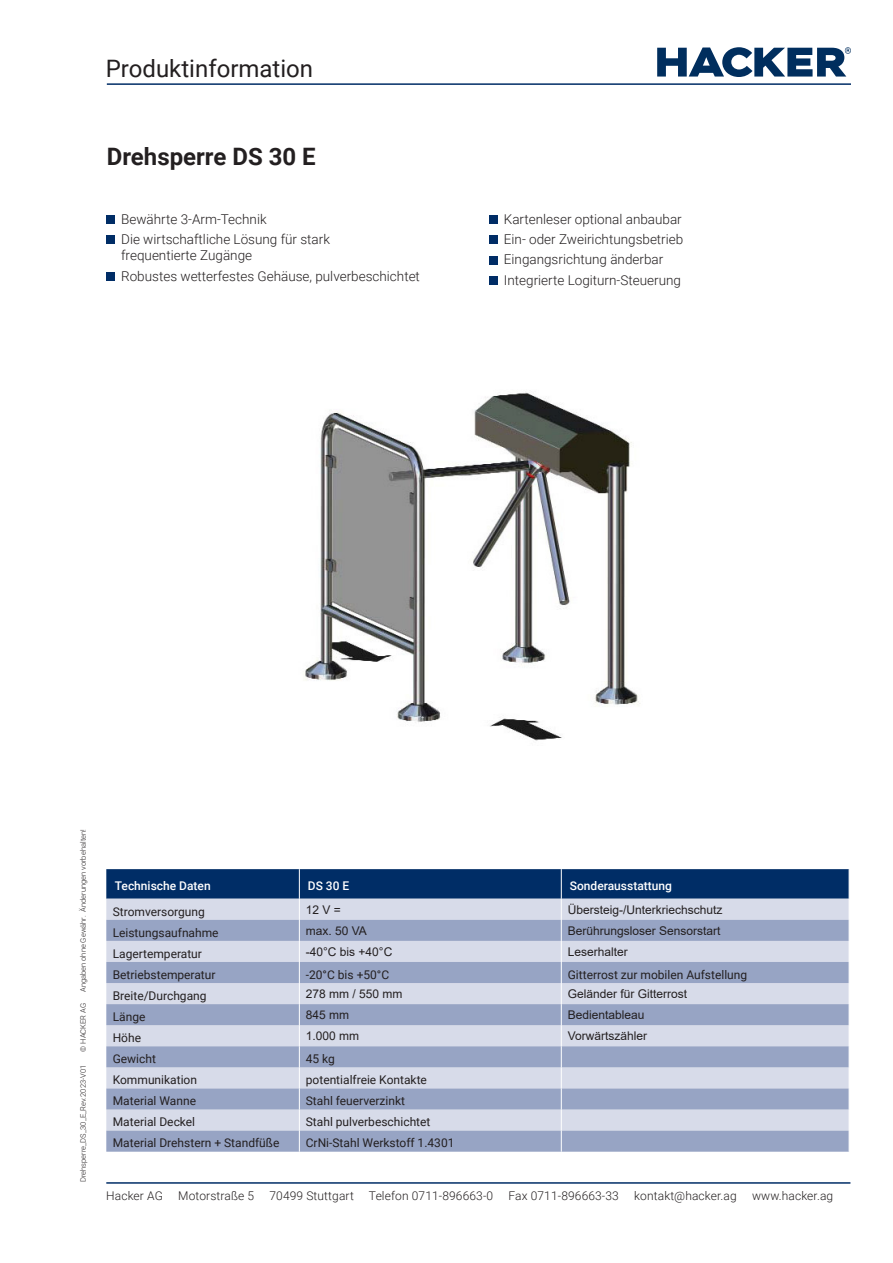
<style>
.page{position:relative;width:893px;height:1263px;background:#fff}
.page>*{position:absolute;margin:0;border:0;box-sizing:border-box;transform-origin:0 0}
.t1{font:24px "Roboto";color:#231f20}
.t2{font:700 24px "Roboto";color:#231f20}
.t3{font:300 13.5px/20.4px "Roboto";color:#231f20}
.t4{font:12px "Roboto";color:#231f20}
.t5{font:12px "Arial";color:#231f20}
.t6{font:300 12px "Roboto";letter-spacing:.01em;color:#231f20}
.t7{font:500 12px "Roboto";color:#fff}
.t8{font:300 7.5px "Roboto";letter-spacing:.005em;color:#231f20}
</style>
<div class="page">
<hr style="left:106px;top:1182px;width:744px;height:2px;background:#002d66">
<hr style="left:107px;top:83px;width:744px;height:2px;background:#002d66">
<svg style="left:657px;top:47px;width:194px;height:30px"></svg>
<svg style="left:106px;top:869px;width:744px;height:283px;background:#a4b0cb"></svg>
<hr style="left:299px;top:869px;width:1px;height:30px;background:#fff">
<div style="left:106px;top:215px;width:9px;height:9px;background:#002d66"></div>
<div style="left:106px;top:235px;width:9px;height:9px;background:#002d66"></div>
<div style="left:106px;top:272px;width:9px;height:9px;background:#002d66"></div>
<div style="left:489px;top:215px;width:9px;height:9px;background:#002d66"></div>
<div style="left:489px;top:235px;width:9px;height:9px;background:#002d66"></div>
<div style="left:489px;top:256px;width:9px;height:8px;background:#002d66"></div>
<div style="left:489px;top:276px;width:9px;height:9px;background:#002d66"></div>
<img style="left:305px;top:391px;width:335px;height:350px">
<h1 class="t1" style="left:106px;top:52px;width:209px">Produktinformation</h1>
<h1 class="t2" style="left:107px;top:139px;width:210px">Drehsperre DS 30 E</h1>
<p class="t3" style="left:121px;top:208px;width:210px">Bewährte 3-Arm-Technik<br>Die wirtschaftliche Lösung für stark</p>
<p class="t3" style="left:121px;top:245px;width:300px">frequentierte Zugänge<br>Robustes wetterfestes Gehäuse, pulverbeschichtet</p>
<p class="t3" style="left:504px;top:208px;width:181px">Kartenleser optional anbaubar<br>Ein- oder Zweirichtungsbetrieb<br>Eingangsrichtung änderbar<br>Integrierte Logiturn-Steuerung</p>
<p class="t8" style="left:78px;top:992px;width:164px;rotate:-90deg">Angaben ohne Gewähr. Änderungen vorbehalten!</p>
<p class="t8" style="left:78px;top:1052px;width:50px;rotate:-90deg">© HACKER AG</p>
<p class="t8" style="left:78px;top:1182px;width:119px;rotate:-90deg">Drehsperre_DS_30_E_Rev.2023-V01</p>
<p class="t7" style="left:115px;top:877px;width:97px">Technische Daten</p>
<p class="t7" style="left:308px;top:877px;width:43px">DS 30 E</p>
<p class="t7" style="left:570px;top:877px;width:104px">Sonderausstattung</p>
<p class="t4" style="left:113px;top:903px;width:94px">Stromversorgung</p>
<p class="t5" style="left:306px;top:901px;width:37px">12 V =</p>
<p class="t5" style="left:568px;top:901px;width:156px">Übersteig-/Unterkriechschutz</p>
<p class="t4" style="left:113px;top:924px;width:107px">Leistungsaufnahme</p>
<p class="t5" style="left:306px;top:922px;width:63px">max. 50 VA</p>
<p class="t5" style="left:568px;top:922px;width:154px">Berührungsloser Sensorstart</p>
<p class="t4" style="left:113px;top:945px;width:91px">Lagertemperatur</p>
<p class="t5" style="left:306px;top:943px;width:88px">-40°C bis +40°C</p>
<p class="t5" style="left:568px;top:943px;width:62px">Leserhalter</p>
<p class="t4" style="left:113px;top:966px;width:104px">Betriebstemperatur</p>
<p class="t4" style="left:306px;top:966px;width:85px">-20°C bis +50°C</p>
<p class="t4" style="left:568px;top:966px;width:181px">Gitterrost zur mobilen Aufstellung</p>
<p class="t4" style="left:113px;top:987px;width:95px">Breite/Durchgang</p>
<p class="t5" style="left:306px;top:985px;width:98px">278 mm / 550 mm</p>
<p class="t5" style="left:568px;top:985px;width:121px">Geländer für Gitterrost</p>
<p class="t4" style="left:113px;top:1008px;width:34px">Länge</p>
<p class="t5" style="left:306px;top:1006px;width:45px">845 mm</p>
<p class="t5" style="left:568px;top:1006px;width:78px">Bedientableau</p>
<p class="t4" style="left:113px;top:1029px;width:30px">Höhe</p>
<p class="t5" style="left:306px;top:1027px;width:55px">1.000 mm</p>
<p class="t5" style="left:568px;top:1027px;width:81px">Vorwärtszähler</p>
<p class="t4" style="left:113px;top:1050px;width:45px">Gewicht</p>
<p class="t4" style="left:306px;top:1050px;width:31px">45 kg</p>
<p class="t4" style="left:113px;top:1071px;width:86px">Kommunikation</p>
<p class="t4" style="left:306px;top:1071px;width:123px">potentialfreie Kontakte</p>
<p class="t4" style="left:113px;top:1092px;width:85px">Material Wanne</p>
<p class="t4" style="left:306px;top:1092px;width:101px">Stahl feuerverzinkt</p>
<p class="t4" style="left:113px;top:1114px;width:84px">Material Deckel</p>
<p class="t4" style="left:306px;top:1114px;width:126px">Stahl pulverbeschichtet</p>
<p class="t4" style="left:113px;top:1135px;width:168px">Material Drehstern + Standfüße</p>
<p class="t4" style="left:306px;top:1135px;width:150px">CrNi-Stahl Werkstoff 1.4301</p>
<p class="t6" style="left:106px;top:1187px;width:58px">Hacker AG</p>
<p class="t6" style="left:178px;top:1187px;width:77px">Motorstraße 5</p>
<p class="t6" style="left:270px;top:1187px;width:86px">70499 Stuttgart</p>
<p class="t6" style="left:369px;top:1187px;width:126px">Telefon 0711-896663-0</p>
<p class="t6" style="left:508px;top:1187px;width:112px">Fax 0711-896663-33</p>
<p class="t6" style="left:634px;top:1187px;width:104px">kontakt@hacker.ag</p>
<p class="t6" style="left:752px;top:1187px;width:83px">www.hacker.ag</p>
</div>
